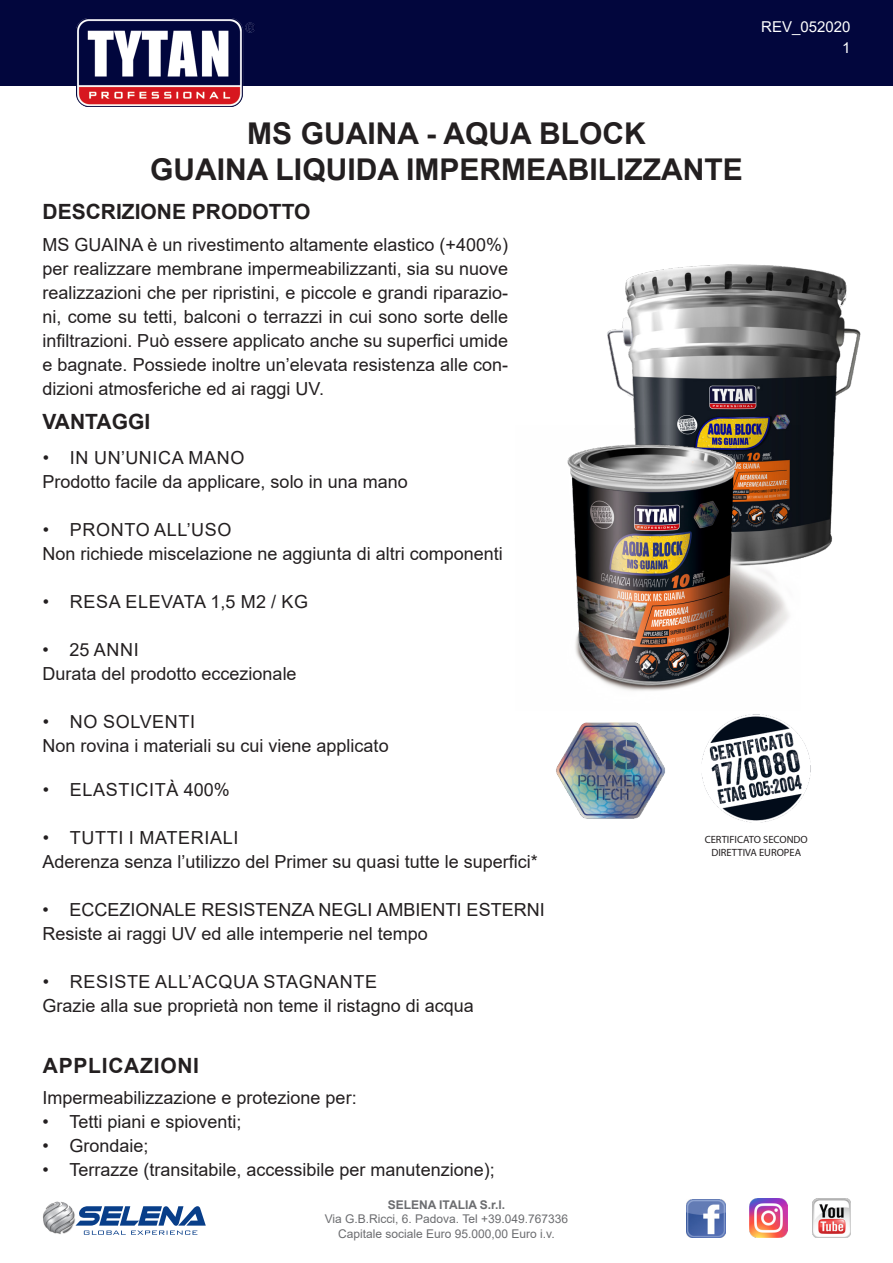
<style>
.page{position:relative;width:893px;height:1263px;background:#fff}
.page>*{position:absolute;margin:0;border:0;box-sizing:border-box;transform-origin:0 0}
.t1{font:700 30px "Arial";color:#231f20}
.t2{font:700 21px "Arial";color:#231f20}
.t3{font:700 21px "Arial";letter-spacing:.035em;color:#231f20}
.t4{font:18px/24px "Arial";color:#231f20;text-align:justify}
.t5{font:18px "Arial";letter-spacing:.035em;color:#231f20}
.t6{font:15px "Arial";color:#fff}
.t7{font:12px/14.4px "Arial";color:#6c6d70;text-align:center}
.t8{font:700 12px "Arial";color:#6c6d70}
.t9{font:10.5px/12.6px "Myriad Pro";color:#231f20;text-align:center}
</style>
<div class="page">
<div style="left:0;top:0;width:893px;height:85px;background:#02063d"></div>
<img style="left:76px;top:19px;width:179px;height:88px">
<svg style="left:76px;top:1206px;width:130px;height:29px"></svg>
<img style="left:43px;top:1202px;width:33px;height:32px">
<img style="left:687px;top:1199px;width:38px;height:38px">
<img style="left:812px;top:1199px;width:38px;height:38px">
<img style="left:749px;top:1199px;width:39px;height:38px">
<img style="left:607px;top:264px;width:254px;height:295px">
<img style="left:567px;top:425px;width:233px;height:266px">
<img style="left:556px;top:722px;width:109px;height:97px">
<img style="left:701px;top:714px;width:110px;height:109px">
<p class="t6" style="left:761px;top:17px;width:91px">REV_052020</p>
<p class="t1" style="left:247px;top:112px;width:400px">MS GUAINA - AQUA BLOCK</p>
<p class="t1" style="left:150px;top:148px;width:594px">GUAINA LIQUIDA IMPERMEABILIZZANTE</p>
<p class="t2" style="left:43px;top:197px;width:269px">DESCRIZIONE PRODOTTO</p>
<p class="t4" style="left:43px;top:233px;width:467px">MS GUAINA è un rivestimento altamente elastico (+400%) per realizzare membrane impermeabilizzanti, sia su nuove realizzazioni che per ripristini, e piccole e grandi riparazio&shy;ni, come su tetti, balconi o terrazzi in cui sono sorte delle infiltrazioni. Può essere applicato anche su superfici umide e bagnate. Possiede inoltre un’elevata resistenza alle con&shy;dizioni atmosferiche ed ai raggi UV.</p>
<p class="t2" style="left:43px;top:407px;width:109px">VANTAGGI</p>
<p class="t5" style="left:43px;top:445px;width:203px">• IN UN’UNICA MANO</p>
<p class="t4" style="left:43px;top:469px;width:367px">Prodotto facile da applicare, solo in una mano</p>
<p class="t5" style="left:43px;top:517px;width:190px">• PRONTO ALL’USO</p>
<p class="t4" style="left:43px;top:541px;width:462px">Non richiede miscelazione ne aggiunta di altri componenti</p>
<p class="t5" style="left:43px;top:589px;width:267px">• RESA ELEVATA 1,5 M2 / KG</p>
<p class="t4" style="left:43px;top:637px;width:98px">• 25 ANNI</p>
<p class="t4" style="left:43px;top:661px;width:256px">Durata del prodotto eccezionale</p>
<p class="t5" style="left:43px;top:709px;width:154px">• NO SOLVENTI</p>
<p class="t4" style="left:43px;top:733px;width:348px">Non rovina i materiali su cui viene applicato</p>
<p class="t5" style="left:43px;top:777px;width:189px">• ELASTICITÀ 400%</p>
<p class="t5" style="left:43px;top:825px;width:197px">• TUTTI I MATERIALI</p>
<p class="t4" style="left:43px;top:850px;width:497px">Aderenza senza l’utilizzo del Primer su quasi tutte le superfici*</p>
<p class="t4" style="left:43px;top:898px;width:504px">• ECCEZIONALE RESISTENZA NEGLI AMBIENTI ESTERNI</p>
<p class="t4" style="left:43px;top:922px;width:387px">Resiste ai raggi UV ed alle intemperie nel tempo</p>
<p class="t5" style="left:43px;top:969px;width:336px">• RESISTE ALL’ACQUA STAGNANTE</p>
<p class="t4" style="left:43px;top:994px;width:433px">Grazie alla sue proprietà non teme il ristagno di acqua</p>
<p class="t3" style="left:43px;top:1051px;width:158px">APPLICAZIONI</p>
<p class="t4" style="left:43px;top:1085px;width:316px">Impermeabilizzazione e protezione per:</p>
<p class="t4" style="left:43px;top:1109px;width:201px">• Tetti piani e spioventi;</p>
<p class="t4" style="left:43px;top:1133px;width:108px">• Grondaie;</p>
<p class="t4" style="left:43px;top:1157px;width:454px">• Terrazze (transitabile, accessibile per manutenzione);</p>
<p class="t8" style="left:388px;top:1196px;width:119px">SELENA ITALIA S.r.l.</p>
<p class="t7" style="left:325px;top:1212px;width:245px">Via G.B.Ricci, 6. Padova. Tel +39.049.767336<br>Capitale sociale Euro 95.000,00 Euro i.v.</p>
<p class="t9" style="left:705px;top:833px;width:105px">CERTIFICATO SECONDO<br>DIRETTIVA EUROPEA</p>
<p class="t6" style="left:842px;top:38px;width:10px">1</p>
</div>
